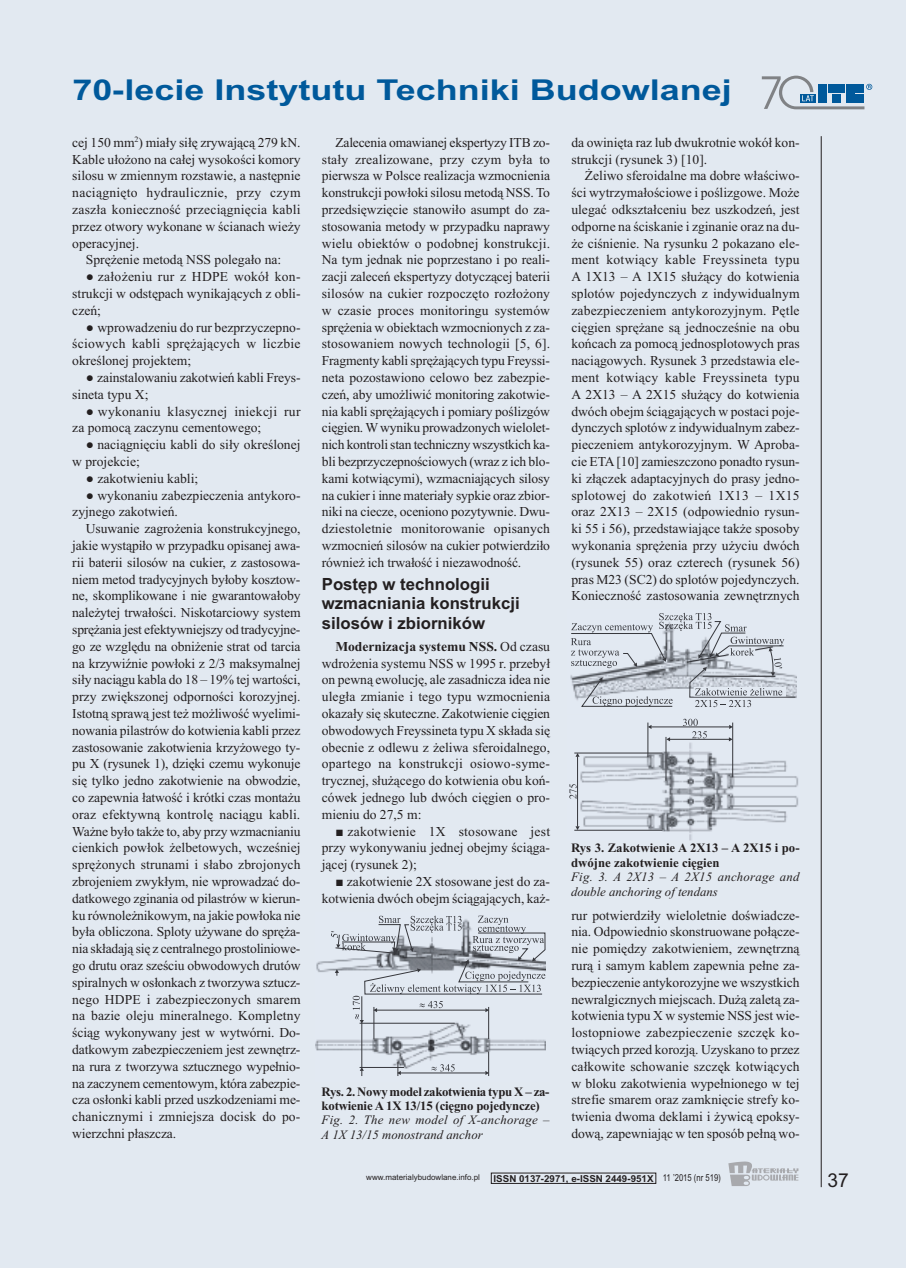
<style>
.page{position:relative;width:906px;height:1268px;background:#fff}
.page>*{position:absolute;margin:0;border:0;box-sizing:border-box;transform-origin:0 0}
.t1{font:700 28.8px "Arial";color:#00599b;scale:1.25 1}
.t2{font:19.2px "Arial";color:#231f20}
.t3{font:700 16.8px/19.2px "Arial";color:#231f20}
.t4{font:13.65px/16.8px "Times New Roman";color:#231f20;text-align:justify}
.t5{font:13.65px/16.8px "Times New Roman";letter-spacing:.02em;color:#231f20}
.t6{font:700 12.75px/14.4px "Times New Roman";letter-spacing:-.015em;color:#231f20}
.t7{font:italic 12.75px/14.4px "Times New Roman";letter-spacing:.01em;color:#231f20}
.t8{font:700 9.6px "Arial";color:#231f20}
.t9{font:7.95px "Arial";color:#231f20}
.s1{font-weight:700}
.s2{font-weight:400}
</style>
<div class="page">
<div style="left:0;top:0;width:906px;height:1267px;background:#e2e9f1"></div>
<hr style="left:821px;top:136px;width:1px;height:1050px;background:#231f20">
<svg style="left:728px;top:1161px;width:70px;height:24px"></svg>
<svg style="left:762px;top:76px;width:110px;height:33px"></svg>
<svg style="left:316px;top:932px;width:230px;height:144px"></svg>
<svg style="left:431px;top:1063px;width:24px;height:8px"></svg>
<hr style="left:374px;top:1006px;width:1px;height:33px;background:#36373c">
<hr style="left:488px;top:1006px;width:1px;height:32px;background:#36373c">
<hr style="left:361px;top:1023px;width:1px;height:44px;background:#36373c">
<hr style="left:359px;top:1066px;width:45px;height:1px;background:#36373c">
<hr style="left:401px;top:1072px;width:84px;height:1px;background:#36373c">
<svg style="left:485px;top:1051px;width:4px;height:24px"></svg>
<svg style="left:397px;top:1061px;width:4px;height:14px"></svg>
<svg style="left:360px;top:1066px;width:4px;height:9px"></svg>
<svg style="left:331px;top:915px;width:214px;height:108px"></svg>
<svg style="left:571px;top:612px;width:225px;height:95px"></svg>
<svg style="left:570px;top:722px;width:228px;height:118px"></svg>
<hr style="left:574px;top:752px;width:88px;height:1px;background:#36373c">
<hr style="left:574px;top:829px;width:88px;height:1px;background:#36373c">
<hr style="left:577px;top:756px;width:1px;height:70px;background:#36373c">
<svg style="left:575px;top:752px;width:4px;height:4px"></svg>
<svg style="left:575px;top:826px;width:4px;height:3px"></svg>
<hr style="left:647px;top:722px;width:1px;height:35px;background:#36373c">
<hr style="left:732px;top:722px;width:1px;height:55px;background:#36373c">
<hr style="left:651px;top:726px;width:78px;height:1px;background:#36373c">
<svg style="left:648px;top:724px;width:3px;height:4px"></svg>
<svg style="left:729px;top:724px;width:4px;height:4px"></svg>
<hr style="left:670px;top:739px;width:59px;height:1px;background:#36373c">
<svg style="left:666px;top:737px;width:4px;height:4px"></svg>
<svg style="left:729px;top:737px;width:3px;height:4px"></svg>
<hr style="left:665px;top:736px;width:1px;height:44px;background:#36373c">
<svg style="left:569px;top:784px;width:7px;height:14px"></svg>
<svg style="left:683px;top:718px;width:15px;height:7px"></svg>
<svg style="left:692px;top:731px;width:15px;height:7px"></svg>
<h1 class="t1" style="left:73px;top:73px;width:529px">70-lecie Instytutu Techniki Budowlanej</h1>
<p class="t4" style="left:72px;top:134px;width:230px">cej 150 mm<sup>2</sup>) miały siłę zrywającą 279 kN.<br>Kable ułożono na całej wysokości komory silosu w zmiennym rozstawie, a następnie naciągnięto hydraulicznie, przy czym zaszła konieczność przeciągnięcia kabli przez otwory wykonane w ścianach wieży operacyjnej.</p>
<p class="t4" style="left:86px;top:251px;width:197px">Sprężenie metodą NSS polegało na:</p>
<p class="t4" style="left:72px;top:268px;width:230px;text-indent:14px">● założeniu rur z HDPE wokół kon&shy;strukcji w odstępach wynikających z obli&shy;czeń;</p>
<p class="t4" style="left:72px;top:318px;width:230px;text-indent:13px">● wprowadzeniu do rur bezprzyczepno&shy;ściowych kabli sprężających w liczbie określonej projektem;</p>
<p class="t4" style="left:72px;top:369px;width:230px;text-indent:14px">● zainstalowaniu zakotwień kabli Freys&shy;sineta typu X;</p>
<p class="t5" style="left:72px;top:402px;width:230px;text-indent:13px">● wykonaniu klasycznej iniekcji rur za pomocą zaczynu cementowego;</p>
<p class="t4" style="left:72px;top:436px;width:230px;text-indent:13px">● naciągnięciu kabli do siły określonej w projekcie;</p>
<p class="t4" style="left:86px;top:469px;width:114px">● zakotwieniu kabli;</p>
<p class="t4" style="left:72px;top:486px;width:230px;text-indent:14px">● wykonaniu zabezpieczenia antykoro&shy;zyjnego zakotwień.</p>
<p class="t4" style="left:72px;top:520px;width:230px;text-indent:14px">Usuwanie zagrożenia konstrukcyjnego, jakie wystąpiło w przypadku opisanej awa&shy;rii baterii silosów na cukier, z zastosowa&shy;niem metod tradycyjnych byłoby kosztow&shy;ne, skomplikowane i nie gwarantowałoby należytej trwałości. Niskotarciowy system sprężania jest efektywniejszy od tradycyjne&shy;go ze względu na obniżenie strat od tarcia na krzywiźnie powłoki z 2/3 maksymalnej siły naciągu kabla do 18 – 19% tej wartości, przy zwiększonej odporności korozyjnej.<br>Istotną sprawą jest też możliwość wyelimi&shy;nowania pilastrów do kotwienia kabli przez zastosowanie zakotwienia krzyżowego ty&shy;pu X (rysunek 1), dzięki czemu wykonuje się tylko jedno zakotwienie na obwodzie, co zapewnia łatwość i krótki czas montażu oraz efektywną kontrolę naciągu kabli.<br>Ważne było także to, aby przy wzmacnianiu cienkich powłok żelbetowych, wcześniej sprężonych strunami i słabo zbrojonych zbrojeniem zwykłym, nie wprowadzać do&shy;datkowego zginania od pilastrów w kierun&shy;ku równoleżnikowym, na jakie powłoka nie była obliczona. Sploty używane do spręża&shy;nia składają się z centralnego prostoliniowe&shy;go drutu oraz sześciu obwodowych drutów spiralnych w osłonkach z tworzywa sztucz&shy;nego HDPE i zabezpieczonych smarem na bazie oleju mineralnego. Kompletny ściąg wykonywany jest w wytwórni. Do&shy;datkowym zabezpieczeniem jest zewnętrz&shy;na rura z tworzywa sztucznego wypełnio&shy;na zaczynem cementowym, która zabezpie&shy;cza osłonki kabli przed uszkodzeniami me&shy;chanicznymi i zmniejsza docisk do po&shy;wierzchni płaszcza.</p>
<p class="t4" style="left:322px;top:134px;width:230px;text-indent:14px">Zalecenia omawianej ekspertyzy ITB zo&shy;stały zrealizowane, przy czym była to pierwsza w Polsce realizacja wzmocnienia konstrukcji powłoki silosu metodą NSS. To przedsięwzięcie stanowiło asumpt do za&shy;stosowania metody w przypadku naprawy wielu obiektów o podobnej konstrukcji.<br>Na tym jednak nie poprzestano i po reali&shy;zacji zaleceń ekspertyzy dotyczącej baterii silosów na cukier rozpoczęto rozłożony w czasie proces monitoringu systemów sprężenia w obiektach wzmocnionych z za&shy;stosowaniem nowych technologii [5, 6].<br>Fragmenty kabli sprężających typu Freyssi&shy;neta pozostawiono celowo bez zabezpie&shy;czeń, aby umożliwić monitoring zakotwie&shy;nia kabli sprężających i pomiary poślizgów cięgien. W wyniku prowadzonych wielolet&shy;nich kontroli stan techniczny wszystkich ka&shy;bli bezprzyczepnościowych (wraz z ich blo&shy;kami kotwiącymi), wzmacniających silosy na cukier i inne materiały sypkie oraz zbior&shy;niki na ciecze, oceniono pozytywnie. Dwu&shy;dziestoletnie monitorowanie opisanych wzmocnień silosów na cukier potwierdziło również ich trwałość i niezawodność.</p>
<p class="t3" style="left:322px;top:574px;width:199px">Postęp w technologii wzmacniania konstrukcji silosów i zbiorników</p>
<p class="t4" style="left:322px;top:637px;width:230px;text-indent:13px"><span class="s1">Modernizacja systemu NSS.</span> Od czasu wdrożenia systemu NSS w 1995 r. przebył on pewną ewolucję, ale zasadnicza idea nie uległa zmianie i tego typu wzmocnienia okazały się skuteczne. Zakotwienie cięgien obwodowych Freyssineta typu X składa się obecnie z odlewu z żeliwa sferoidalnego, opartego na konstrukcji osiowo-syme&shy;trycznej, służącego do kotwienia obu koń&shy;cówek jednego lub dwóch cięgien o pro&shy;mieniu do 27,5 m:</p>
<p class="t4" style="left:322px;top:822px;width:230px;text-indent:14px">■ zakotwienie 1X stosowane jest przy wykonywaniu jednej obejmy ściąga&shy;jącej (rysunek 2);</p>
<p class="t4" style="left:322px;top:872px;width:230px;text-align:right">■ zakotwienie 2X stosowane jest do za&shy;kotwienia dwóch obejm ściągających, każ-</p>
<p class="t4" style="left:571px;top:134px;width:230px">da owinięta raz lub dwukrotnie wokół kon&shy;strukcji (rysunek 3) [10].</p>
<p class="t4" style="left:571px;top:167px;width:230px;text-indent:14px">Żeliwo sferoidalne ma dobre właściwo&shy;ści wytrzymałościowe i poślizgowe. Może ulegać odkształceniu bez uszkodzeń, jest odporne na ściskanie i zginanie oraz na du&shy;że ciśnienie. Na rysunku 2 pokazano ele&shy;ment kotwiący kable Freyssineta typu A 1X13 – A 1X15 służący do kotwienia splotów pojedynczych z indywidualnym zabezpieczeniem antykorozyjnym. Pętle cięgien sprężane są jednocześnie na obu końcach za pomocą jednosplotowych pras naciągowych. Rysunek 3 przedstawia ele&shy;ment kotwiący kable Freyssineta typu A 2X13 – A 2X15 służący do kotwienia dwóch obejm ściągających w postaci poje&shy;dynczych splotów z indywidualnym zabez&shy;pieczeniem antykorozyjnym. W Aproba&shy;cie ETA[10] zamieszczono ponadto rysun&shy;ki złączek adaptacyjnych do prasy jedno&shy;splotowej do zakotwień 1X13 – 1X15 oraz 2X13 – 2X15 (odpowiednio rysun&shy;ki 55 i 56), przedstawiające także sposoby wykonania sprężenia przy użyciu dwóch (rysunek 55) oraz czterech (rysunek 56) pras M23 (SC2) do splotów pojedynczych.<br>Konieczność zastosowania zewnętrznych</p>
<p class="t6" style="left:571px;top:840px;width:230px">Rys 3. Zakotwienie A 2X13 – A 2X15 i po&shy;dwójne zakotwienie cięgien</p>
<p class="t7" style="left:571px;top:869px;width:230px">Fig. 3. A 2X13 – A 2X15 anchorage and double anchoring of tendans</p>
<p class="t4" style="left:571px;top:906px;width:230px">rur potwierdziły wieloletnie doświadcze&shy;nia. Odpowiednio skonstruowane połącze&shy;nie pomiędzy zakotwieniem, zewnętrzną rurą i samym kablem zapewnia pełne za&shy;bezpieczenie antykorozyjne we wszystkich newralgicznych miejscach. Dużą zaletą za&shy;kotwienia typu X w systemie NSS jest wie&shy;lostopniowe zabezpieczenie szczęk ko&shy;twiących przed korozją. Uzyskano to przez całkowite schowanie szczęk kotwiących w bloku zakotwienia wypełnionego w tej strefie smarem oraz zamknięcie strefy ko&shy;twienia dwoma deklami i żywicą epoksy&shy;dową, zapewniając w ten sposób pełną wo-</p>
<p class="t6" style="left:322px;top:1083px;width:229px">Rys. 2. Nowy model zakotwienia typu X – za&shy;kotwienie A 1X 13/15 (cięgno pojedyncze)</p>
<p class="t7" style="left:322px;top:1112px;width:230px">Fig. 2. The new model of X-anchorage –<br>A 1X 13/15 monostrand anchor</p>
<p class="t9" style="left:366px;top:1172px;width:115px">www.materialybudowlane.info.pl</p>
<p class="t8" style="left:493px;top:1172px;width:229px">ISSN 0137-2971, e-ISSN 2449-951X <span class="s2">11 ’2015 (nr 519)</span></p>
<h2 class="t2" style="left:827px;top:1168px;width:23px">37</h2>
</div>
